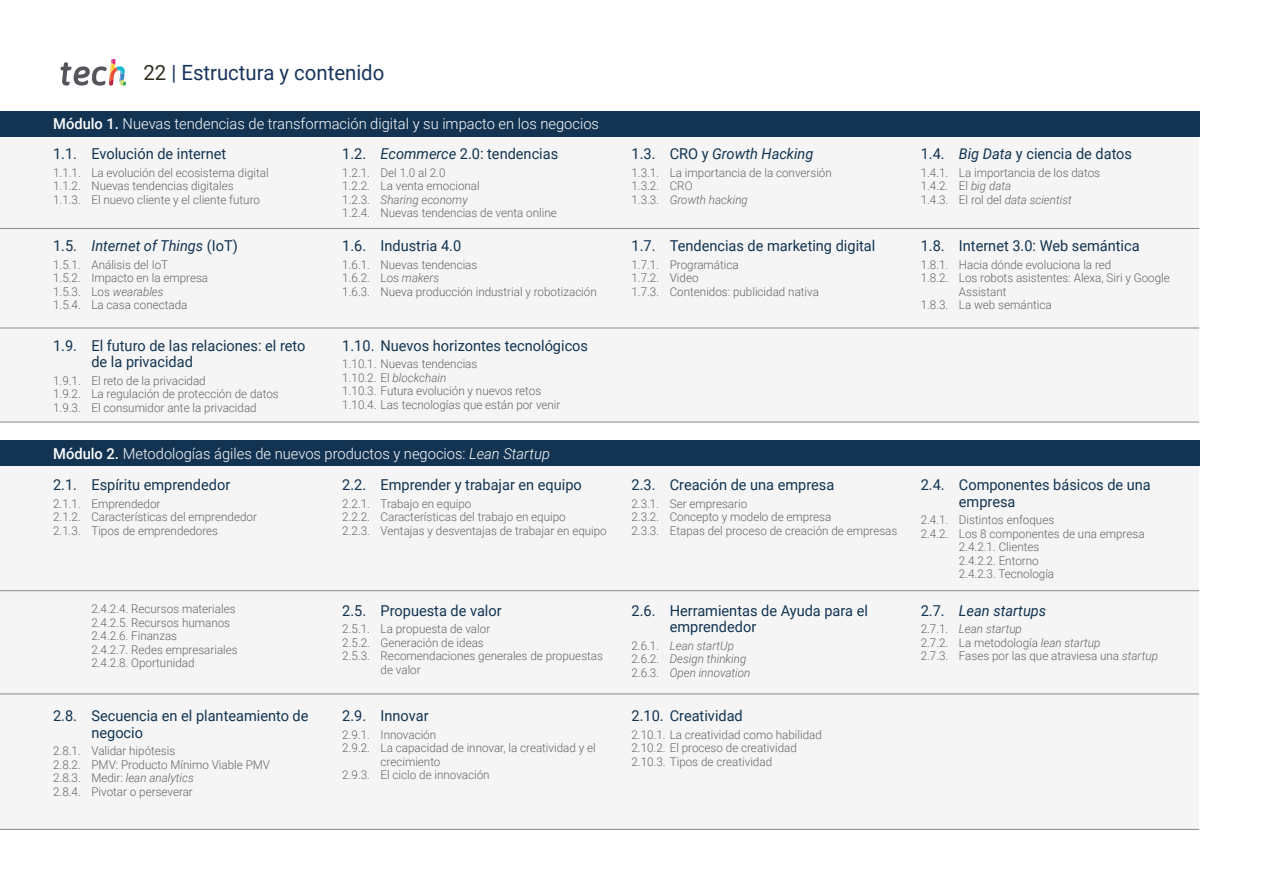
<style>
.page{position:relative;width:1263px;height:893px;background:#fff}
.page>*{position:absolute;margin:0;border:0;box-sizing:border-box;transform-origin:0 0}
.t1{font:21px "Roboto";color:#1a355c}
.t2{font:15px/16.5px "Roboto";color:#123352}
.t3{font:300 15px/29.7px "Roboto";color:#fff}
.t4{font:italic 15px "Roboto";color:#123352}
.t5{font:300 12px/13.5px "Roboto";color:#61646a}
.t6{font:italic 300 12px/13.5px "Roboto";color:#61646a}
.s1{color:#312e20}
.s2{font-weight:500}
.s3{font-weight:400;color:#123352}
.s4{font-weight:400;font-style:italic;color:#123352}
.s5{font-style:italic}
.s6{font-style:normal}
</style>
<div class="page">
<div style="left:0;top:112px;width:1199px;height:25px;background:#123352"></div>
<div style="left:0;top:137px;width:1199px;height:285px;background:#f4f5f4"></div>
<hr style="left:0;top:228px;width:1199px;height:1px;background:#878a8e">
<hr style="left:0;top:328px;width:1199px;height:1px;background:#878a8e">
<hr style="left:0;top:422px;width:1199px;height:1px;background:#878a8e">
<div style="left:0;top:441px;width:1199px;height:25px;background:#123352"></div>
<div style="left:0;top:466px;width:1199px;height:363px;background:#f4f5f4"></div>
<hr style="left:0;top:590px;width:1199px;height:1px;background:#878a8e">
<hr style="left:0;top:694px;width:1199px;height:1px;background:#878a8e">
<hr style="left:0;top:829px;width:1199px;height:1px;background:#878a8e">
<svg style="left:61px;top:59px;width:65px;height:27px"></svg>
<h1 class="t1" style="left:144px;top:57px;width:242px"><span class="s1">22</span> | Estructura y contenido</h1>
<p class="t3" style="left:342px;top:108px;width:258px;text-indent:-289px"><span class="s2">Módulo 1.</span> Nuevas tendencias de transformación digital y su impacto en los negocios<br><span class="s3">1.2.</span> <span class="s4">Ecommerce</span> <span class="s3">2.0: tendencias</span></p>
<p class="t5" style="left:342px;top:165px;width:216px">1.2.1. Del 1.0 al 2.0<br>1.2.2. La venta emocional<br>1.2.3. <span class="s5">Sharing economy<br></span>1.2.4. Nuevas tendencias de venta online</p>
<p class="t2" style="left:53px;top:145px;width:175px">1.1. Evolución de internet</p>
<p class="t5" style="left:53px;top:165px;width:217px">1.1.1. La evolución del ecosistema digital<br>1.1.2. Nuevas tendencias digitales<br>1.1.3. El nuevo cliente y el cliente futuro</p>
<p class="t4" style="left:53px;top:235px;width:186px"><span class="s6">1.5.</span> Internet of Things <span class="s6">(IoT)</span></p>
<p class="t5" style="left:53px;top:257px;width:156px">1.5.1. Análisis del IoT<br>1.5.2. Impacto en la empresa<br>1.5.3. Los <span class="s5">wearables<br></span>1.5.4. La casa conectada</p>
<p class="t2" style="left:91px;top:336px;width:216px;text-indent:-38px">1.9. El futuro de las relaciones: el reto de la privacidad</p>
<p class="t5" style="left:53px;top:373px;width:227px">1.9.1. El reto de la privacidad<br>1.9.2. La regulación de protección de datos<br>1.9.3. El consumidor ante la privacidad</p>
<p class="t2" style="left:342px;top:237px;width:120px">1.6. Industria 4.0</p>
<p class="t5" style="left:342px;top:257px;width:256px">1.6.1. Nuevas tendencias<br>1.6.2. Los <span class="s5">makers<br></span>1.6.3. Nueva producción industrial y robotización</p>
<p class="t2" style="left:342px;top:336px;width:247px">1.10. Nuevos horizontes tecnológicos</p>
<p class="t5" style="left:342px;top:357px;width:220px">1.10.1. Nuevas tendencias<br>1.10.2. El <span class="s5">blockchain<br></span>1.10.3. Futura evolución y nuevos retos 1.10.4. Las tecnologías que están por venir</p>
<p class="t3" style="left:342px;top:438px;width:241px;line-height:30.9px;text-indent:-289px"><span class="s2">Módulo 2.</span> Metodologías ágiles de nuevos productos y negocios: <span class="s5">Lean Startup<br></span><span class="s3">2.2. Emprender y trabajar en equipo</span></p>
<p class="t5" style="left:342px;top:496px;width:266px">2.2.1. Trabajo en equipo<br>2.2.2. Características del trabajo en equipo<br>2.2.3. Ventajas y desventajas de trabajar en equipo</p>
<p class="t2" style="left:53px;top:476px;width:179px">2.1. Espíritu emprendedor</p>
<p class="t5" style="left:53px;top:496px;width:205px">2.1.1. Emprendedor<br>2.1.2. Características del emprendedor<br>2.1.3. Tipos de emprendedores</p>
<p class="t5" style="left:91px;top:602px;width:148px">2.4.2.4. Recursos materiales<br>2.4.2.5. Recursos humanos<br>2.4.2.6. Finanzas<br>2.4.2.7. Redes empresariales<br>2.4.2.8. Oportunidad</p>
<p class="t2" style="left:342px;top:601px;width:161px">2.5. Propuesta de valor</p>
<p class="t5" style="left:342px;top:622px;width:149px">2.5.1. La propuesta de valor</p>
<p class="t5" style="left:342px;top:635px;width:143px">2.5.2. Generación de ideas</p>
<p class="t5" style="left:342px;top:649px;width:262px">2.5.3. Recomendaciones generales de propuestas</p>
<p class="t5" style="left:381px;top:662px;width:42px">de valor</p>
<p class="t2" style="left:91px;top:707px;width:219px;text-indent:-38px">2.8. Secuencia en el planteamiento de negocio</p>
<p class="t5" style="left:53px;top:744px;width:218px">2.8.1. Validar hipótesis<br>2.8.2. PMV: Producto Mínimo Viable PMV<br>2.8.3. Medir: <span class="s5">lean analytics<br></span>2.8.4. Pivotar o perseverar</p>
<p class="t2" style="left:342px;top:707px;width:88px">2.9. Innovar</p>
<p class="t5" style="left:342px;top:727px;width:95px">2.9.1. Innovación</p>
<p class="t5" style="left:342px;top:741px;width:255px">2.9.2. La capacidad de innovar, la creatividad y el</p>
<p class="t5" style="left:381px;top:754px;width:61px">crecimiento</p>
<p class="t5" style="left:342px;top:768px;width:149px">2.9.3. El ciclo de innovación</p>
<p class="t4" style="left:631px;top:143px;width:183px"><span class="s6">1.3. CRO y</span> Growth Hacking</p>
<p class="t5" style="left:631px;top:165px;width:202px">1.3.1. La importancia de la conversión<br>1.3.2. CRO<br>1.3.3. <span class="s5">Growth hacking</span></p>
<p class="t2" style="left:631px;top:237px;width:245px">1.7. Tendencias de marketing digital</p>
<p class="t5" style="left:631px;top:257px;width:189px">1.7.1. Programática<br>1.7.2. Video<br>1.7.3. Contenidos: publicidad nativa</p>
<p class="t2" style="left:921px;top:145px;width:213px">1.4. <span class="s5">Big Data</span> y ciencia de datos</p>
<p class="t5" style="left:921px;top:165px;width:181px">1.4.1. La importancia de los datos<br>1.4.2. El <span class="s5">big data<br></span>1.4.3. El rol del <span class="s5">data scientist</span></p>
<p class="t2" style="left:921px;top:237px;width:220px">1.8. Internet 3.0: Web semántica</p>
<p class="t5" style="left:921px;top:257px;width:192px">1.8.1. Hacia dónde evoluciona la red</p>
<p class="t5" style="left:921px;top:271px;width:251px">1.8.2. Los robots asistentes: Alexa, Siri y Google</p>
<p class="t5" style="left:959px;top:284px;width:49px">Assistant</p>
<p class="t5" style="left:921px;top:298px;width:132px">1.8.3. La web semántica</p>
<p class="t2" style="left:631px;top:476px;width:204px">2.3. Creación de una empresa</p>
<p class="t5" style="left:631px;top:496px;width:267px">2.3.1. Ser empresario<br>2.3.2. Concepto y modelo de empresa<br>2.3.3. Etapas del proceso de creación de empresas</p>
<p class="t2" style="left:670px;top:601px;width:200px;text-indent:-38px">2.6. Herramientas de Ayuda para el emprendedor</p>
<p class="t6" style="left:631px;top:638px;width:121px"><span class="s6">2.6.1.</span> Lean startUp<br><span class="s6">2.6.2.</span> Design thinking<br><span class="s6">2.6.3.</span> Open innovation</p>
<p class="t2" style="left:631px;top:707px;width:113px">2.10. Creatividad</p>
<p class="t5" style="left:631px;top:727px;width:192px">2.10.1. La creatividad como habilidad<br>2.10.2. El proceso de creatividad<br>2.10.3. Tipos de creatividad</p>
<p class="t2" style="left:959px;top:476px;width:193px;text-indent:-38px">2.4. Componentes básicos de una empresa</p>
<p class="t5" style="left:921px;top:513px;width:135px">2.4.1. Distintos enfoques</p>
<p class="t5" style="left:921px;top:526px;width:225px">2.4.2. Los 8 componentes de una empresa</p>
<p class="t5" style="left:959px;top:540px;width:82px">2.4.2.1. Clientes</p>
<p class="t5" style="left:959px;top:553px;width:81px">2.4.2.2. Entorno</p>
<p class="t5" style="left:959px;top:567px;width:97px">2.4.2.3. Tecnología</p>
<p class="t4" style="left:921px;top:600px;width:127px"><span class="s6">2.7.</span> Lean startups</p>
<p class="t5" style="left:921px;top:622px;width:239px">2.7.1. <span class="s5">Lean startup<br></span>2.7.2. La metodología <span class="s5">lean startup<br></span>2.7.3. Fases por las que atraviesa una <span class="s5">startup</span></p>
</div>
